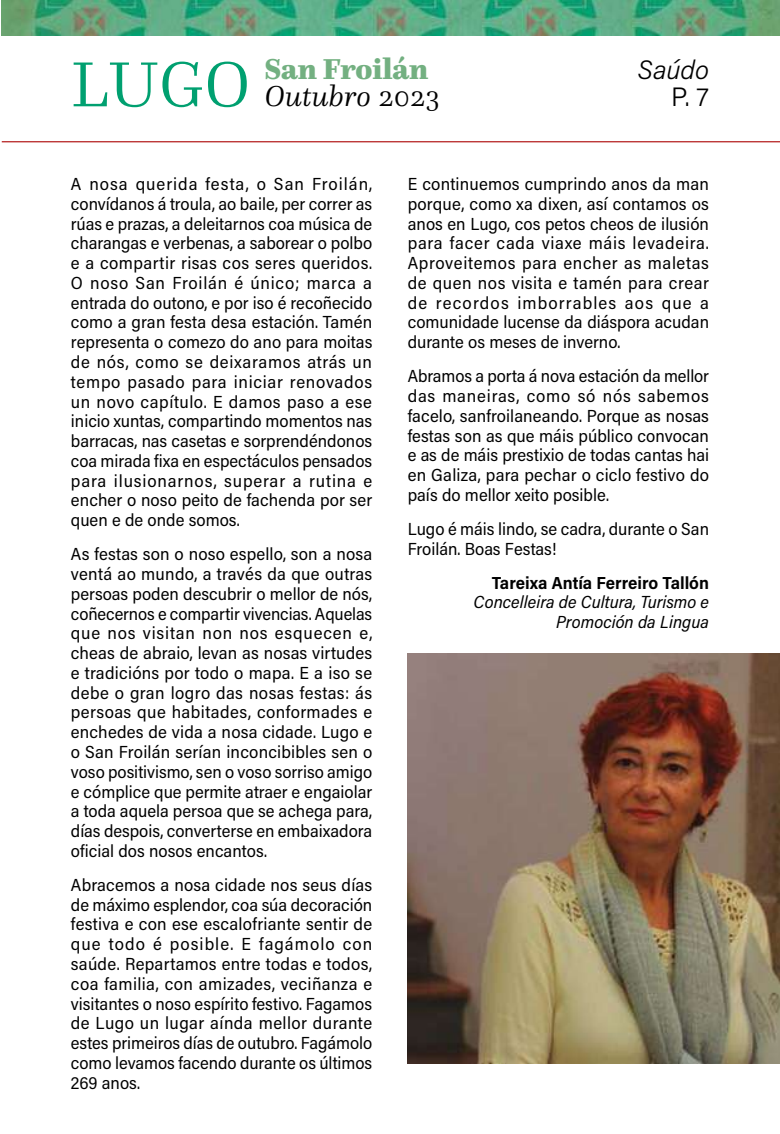
<style>
.page{position:relative;width:780px;height:1134px;background:#fff}
.page>*{position:absolute;margin:0;border:0;box-sizing:border-box;transform-origin:0 0}
.t1{font:300 66.25px "Questa";color:#00a070}
.t2{font:900 30px/27.5px "Questa";color:#73b081}
.t3{font:italic 300 26.5px "Acumin Pro";color:#000}
.t4{font:300 26.5px "Acumin Pro";color:#000}
.t5{font:17.5px/19.8px "Acumin Pro Semi Cond";color:#000;text-align:justify}
.t6{font:italic 17.5px/19.8px "Acumin Pro Semi Cond";color:#000;text-align:right}
.t7{font:700 17.5px "Acumin Pro Semi Cond";color:#000}
.s1{font-weight:300;font-style:italic;color:#000}
.s2{font-weight:300;color:#000}
</style>
<div class="page">
<img style="left:2px;top:0;width:778px;height:35px">
<hr style="left:2px;top:141px;width:778px;height:1px;background:#b51f1f">
<img style="left:407px;top:653px;width:373px;height:410px">
<h1 class="t1" style="left:71px;top:43px;width:181px">LUGO</h1>
<h2 class="t2" style="left:264px;top:55px;width:177px">San Froilán<br><span class="s1">Outubro</span> <span class="s2">2023</span></h2>
<h3 class="t3" style="left:638px;top:51px;width:73px">Saúdo</h3>
<h3 class="t4" style="left:671px;top:79px;width:39px">P. 7</h3>
<p class="t5" style="left:71px;top:173px;width:303px">A nosa querida festa, o San Froilán, convídanos á troula, ao baile, per correr as rúas e prazas, a deleitarnos coa música de charangas e verbenas, a saborear o polbo e a compartir risas cos seres queridos.<br>O noso San Froilán é único; marca a entrada do outono, e por iso é recoñecido como a gran festa desa estación. Tamén representa o comezo do ano para moitas de nós, como se deixaramos atrás un tempo pasado para iniciar renovados un novo capítulo. E damos paso a ese inicio xuntas, compartindo momentos nas barracas, nas casetas e sorprendéndonos coa mirada fixa en espectáculos pensados para ilusionarnos, superar a rutina e encher o noso peito de fachenda por ser quen e de onde somos.</p>
<p class="t5" style="left:71px;top:543px;width:303px">As festas son o noso espello, son a nosa ventá ao mundo, a través da que outras persoas poden descubrir o mellor de nós, coñecernos e compartir vivencias. Aquelas que nos visitan non nos esquecen e, cheas de abraio, levan as nosas virtudes e tradicións por todo o mapa. E a iso se debe o gran logro das nosas festas: ás persoas que habitades, conformades e enchedes de vida a nosa cidade. Lugo e o San Froilán serían inconcibibles sen o voso positivismo, sen o voso sorriso amigo e cómplice que permite atraer e engaiolar a toda aquela persoa que se achega para, días despois, converterse en embaixadora oficial dos nosos encantos.</p>
<p class="t5" style="left:71px;top:874px;width:303px">Abracemos a nosa cidade nos seus días de máximo esplendor, coa súa decoración festiva e con ese escalofriante sentir de que todo é posible. E fagámolo con saúde. Repartamos entre todas e todos, coa familia, con amizades, veciñanza e visitantes o noso espírito festivo. Fagamos de Lugo un lugar aínda mellor durante estes primeiros días de outubro. Fagámolo como levamos facendo durante os últimos 269 anos.</p>
<p class="t5" style="left:407px;top:173px;width:303px">E continuemos cumprindo anos da man porque, como xa dixen, así contamos os anos en Lugo, cos petos cheos de ilusión para facer cada viaxe máis levadeira.<br>Aproveitemos para encher as maletas de quen nos visita e tamén para crear de recordos imborrables aos que a comunidade lucense da diáspora acudan durante os meses de inverno.</p>
<p class="t5" style="left:407px;top:365px;width:303px">Abramos a porta á nova estación da mellor das maneiras, como só nós sabemos facelo, sanfroilaneando. Porque as nosas festas son as que máis público convocan e as de máis prestixio de todas cantas hai en Galiza, para pechar o ciclo festivo do país do mellor xeito posible.</p>
<p class="t5" style="left:407px;top:518px;width:303px">Lugo é máis lindo, se cadra, durante o San<br>Froilán. Boas Festas!</p>
<p class="t7" style="left:492px;top:570px;width:219px">Tareixa Antía Ferreiro Tallón</p>
<p class="t6" style="left:473px;top:592px;width:237px">Concelleira de Cultura, Turismo e<br>Promoción da Lingua</p>
</div>
